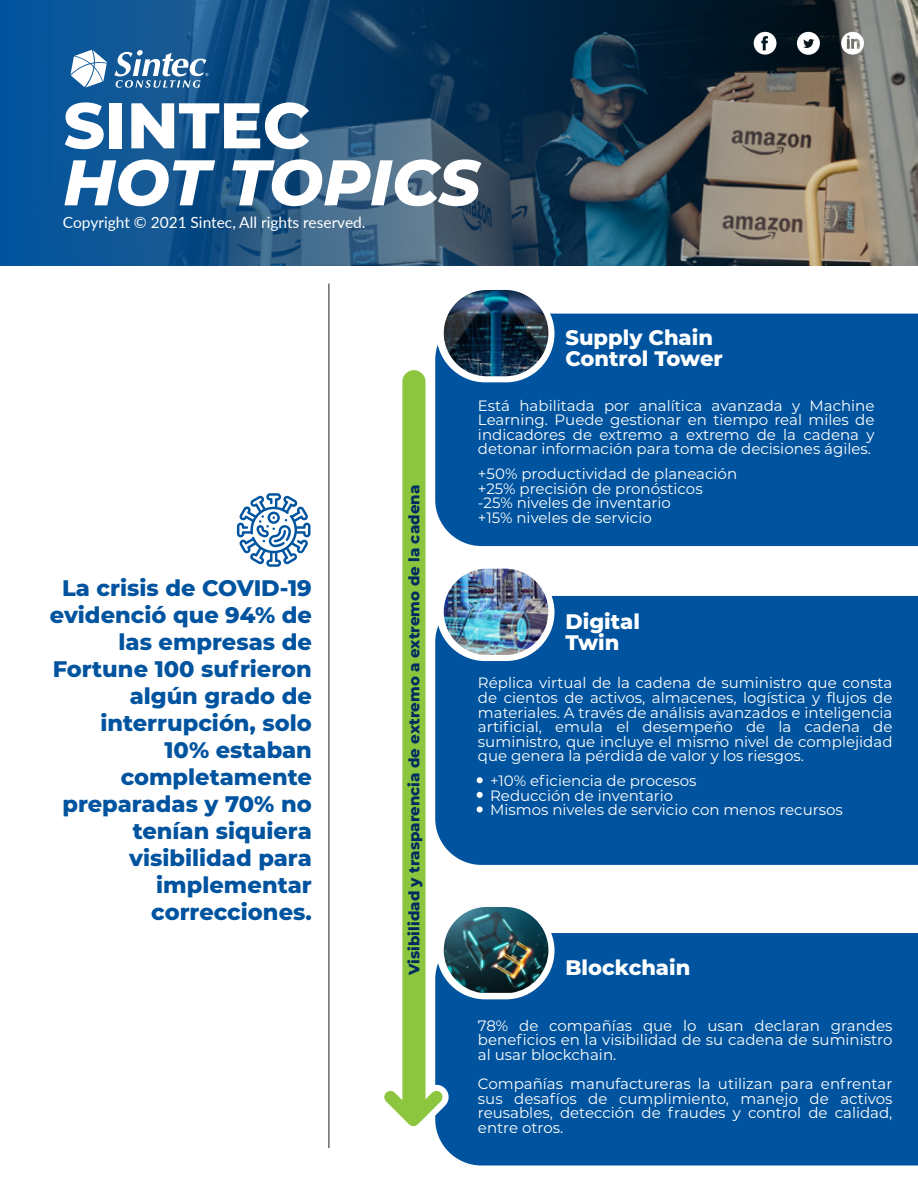
<style>
.page{position:relative;width:918px;height:1188px;background:#fff}
.page>*{position:absolute;margin:0;border:0;box-sizing:border-box;transform-origin:0 0}
.t1{font:italic 800 64.35px "Montserrat";letter-spacing:-.01em;color:#fff}
.t2{font:800 64.35px "Montserrat";color:#fff}
.t3{font:800 22.5px/27px "Montserrat";color:#00549f;text-align:right}
.t4{font:800 21px/21px "Montserrat";color:#fff}
.t5{font:15.45px "Lato";color:#fff}
.t6{font:15px/14.5px "Montserrat";color:#fff;text-align:justify}
.t7{font:800 15px "Montserrat";color:#002c5f}
</style>
<div class="page">
<svg style="left:237px;top:493px;width:74px;height:74px"></svg>
<div style="left:435px;top:933px;width:483px;height:233px;background:#00549f"></div>
<svg style="left:384px;top:1084px;width:65px;height:48px"></svg>
<div style="left:435px;top:314px;width:483px;height:232px;background:#00549f"></div>
<div style="left:435px;top:596px;width:483px;height:269px;background:#00549f"></div>
<div style="left:436px;top:285px;width:119px;height:97px;background:#fff;border-radius:49px"></div>
<img style="left:444px;top:290px;width:104px;height:86px;border-radius:43px">
<div style="left:436px;top:564px;width:119px;height:97px;background:#fff;border-radius:49px"></div>
<div style="left:436px;top:902px;width:119px;height:97px;background:#fff;border-radius:49px"></div>
<img style="left:444px;top:569px;width:104px;height:86px;border-radius:43px">
<img style="left:444px;top:907px;width:104px;height:86px">
<svg style="left:477px;top:777px;width:6px;height:6px"></svg>
<svg style="left:477px;top:792px;width:6px;height:6px"></svg>
<svg style="left:477px;top:806px;width:6px;height:6px"></svg>
<div style="left:402px;top:370px;width:24px;height:741px;background:#8cc63f;border-radius:12px"></div>
<svg style="left:0;top:0;width:918px;height:266px;background:#2e526e"></svg>
<svg style="left:70px;top:50px;width:37px;height:38px"></svg>
<svg style="left:114px;top:50px;width:94px;height:38px"></svg>
<hr style="left:329px;top:284px;width:1px;height:864px;background:#231f20">
<svg style="left:841px;top:32px;width:23px;height:23px"></svg>
<svg style="left:797px;top:32px;width:23px;height:23px"></svg>
<svg style="left:754px;top:32px;width:22px;height:23px"></svg>
<h1 class="t2" style="left:63px;top:78px;width:248px">SINTEC</h1>
<h1 class="t1" style="left:63px;top:135px;width:418px">HOT TOPICS</h1>
<p class="t5" style="left:63px;top:212px;width:304px">Copyright © 2021 Sintec, All rights reserved.</p>
<h3 class="t4" style="left:565px;top:325px;width:159px">Supply Chain<br>Control Tower</h3>
<h2 class="t3" style="left:50px;top:573px;width:264px">La crisis de COVID-19 evidenció que 94% de las empresas de<br>Fortune 100 sufrieron algún grado de interrupción, solo<br>10% estaban completamente preparadas y 70% no tenían siquiera visibilidad para implementar correcciones.</h2>
<p class="t7" style="left:403px;top:975px;width:492px;rotate:-90deg">Visibilidad y trasparencia de extremo a extremo de la cadena</p>
<p class="t6" style="left:478px;top:397px;width:398px">Está habilitada por analítica avanzada y Machine Learning. Puede gestionar en tiempo real miles de indicadores de extremo a extremo de la cadena y detonar información para toma de decisiones ágiles.</p>
<p class="t6" style="left:478px;top:466px;width:261px;text-align:left">+50% productividad de planeación +25% precisión de pronósticos -25% niveles de inventario<br>+15% niveles de servicio</p>
<h3 class="t4" style="left:565px;top:610px;width:76px">Digital<br>Twin</h3>
<p class="t6" style="left:478px;top:675px;width:416px">Réplica virtual de la cadena de suministro que consta de cientos de activos, almacenes, logística y flujos de materiales. A través de análisis avanzados e inteligencia artificial, emula el desempeño de la cadena de suministro, que incluye el mismo nivel de complejidad que genera la pérdida de valor y los riesgos.</p>
<p class="t6" style="left:490px;top:773px;width:354px;text-align:left">+10% eficiencia de procesos<br>Reducción de inventario<br>Mismos niveles de servicio con menos recursos</p>
<h3 class="t4" style="left:565px;top:956px;width:126px">Blockchain</h3>
<p class="t6" style="left:478px;top:1018px;width:416px">78% de compañías que lo usan declaran grandes beneficios en la visibilidad de su cadena de suministro al usar blockchain.</p>
<p class="t6" style="left:478px;top:1076px;width:416px">Compañías manufactureras la utilizan para enfrentar sus desafíos de cumplimiento, manejo de activos reusables, detección de fraudes y control de calidad, entre otros.</p>
</div>
